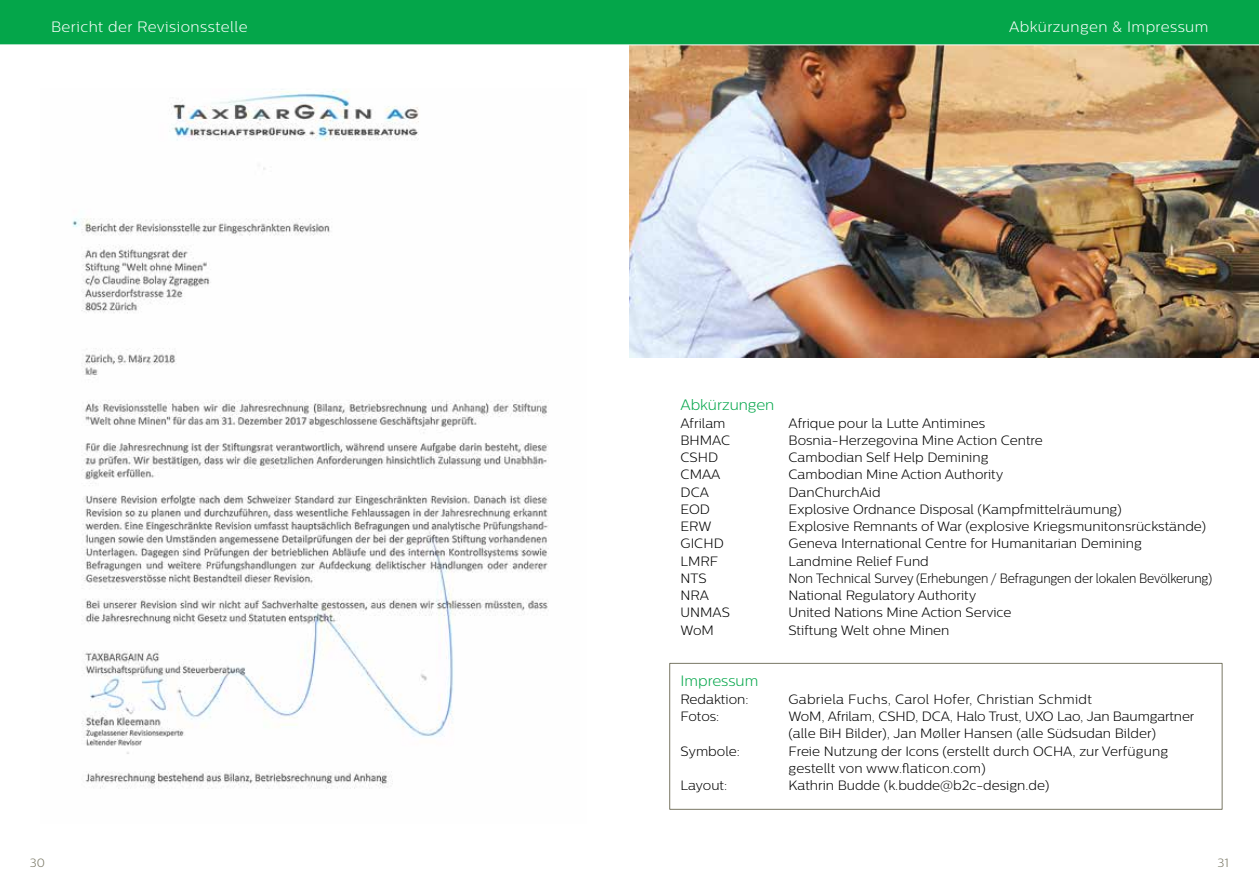
<style>
.page{position:relative;width:1259px;height:893px;background:#fff}
.page>*{position:absolute;margin:0;border:0;box-sizing:border-box;transform-origin:0 0}
.t1{font:300 15px "Centrale Sans";letter-spacing:.03em;color:#fff}
.t2{font:300 15px "Centrale Sans";color:#04a64a}
.t3{font:300 13.5px/17.2px "Centrale Sans";color:#000}
.t4{font:300 13.5px "Centrale Sans";color:#000;scale:.92 1}
.t5{font:300 13.5px "Centrale Sans";letter-spacing:.02em;color:#000}
.t6{font:300 12px "Centrale Sans";color:#797765}
</style>
<div class="page">
<div style="left:669px;top:663px;width:553px;height:147px;border:1px solid #797765"></div>
<img style="left:629px;top:45px;width:630px;height:312px">
<img style="left:72px;top:89px;width:477px;height:700px">
<div style="left:0;top:0;width:1259px;height:45px;background:#04a64a"></div>
<p class="t1" style="left:51px;top:19px;width:198px">Bericht der Revisionsstelle</p>
<p class="t1" style="left:1009px;top:19px;width:201px">Abkürzungen &amp; Impressum</p>
<p class="t2" style="left:680px;top:397px;width:95px">Abkürzungen</p>
<p class="t3" style="left:680px;top:414px;width:46px">Afrilam</p>
<p class="t3" style="left:788px;top:414px;width:198px">Afrique pour la Lutte Antimines</p>
<p class="t3" style="left:680px;top:431px;width:51px">BHMAC</p>
<p class="t3" style="left:788px;top:431px;width:256px">Bosnia-Herzegovina Mine Action Centre</p>
<p class="t3" style="left:680px;top:449px;width:39px">CSHD</p>
<p class="t3" style="left:788px;top:449px;width:201px">Cambodian Self Help Demining</p>
<p class="t3" style="left:680px;top:466px;width:41px">CMAA</p>
<p class="t3" style="left:788px;top:466px;width:216px">Cambodian Mine Action Authority</p>
<p class="t3" style="left:680px;top:483px;width:30px">DCA</p>
<p class="t3" style="left:788px;top:483px;width:94px">DanChurchAid</p>
<p class="t3" style="left:680px;top:500px;width:31px">EOD</p>
<p class="t3" style="left:788px;top:500px;width:335px">Explosive Ordnance Disposal (Kampfmittelräumung)</p>
<p class="t3" style="left:680px;top:518px;width:33px">ERW</p>
<p class="t3" style="left:788px;top:518px;width:419px">Explosive Remnants of War (explosive Kriegsmunitonsrückstände)</p>
<p class="t3" style="left:680px;top:535px;width:45px">GICHD</p>
<p class="t3" style="left:788px;top:535px;width:355px">Geneva International Centre for Humanitarian Demining</p>
<p class="t3" style="left:680px;top:552px;width:39px">LMRF</p>
<p class="t3" style="left:788px;top:552px;width:142px">Landmine Relief Fund</p>
<p class="t3" style="left:680px;top:569px;width:28px">NTS</p>
<p class="t4" style="left:788px;top:571px;width:462px">Non Technical Survey (Erhebungen / Befragungen der lokalen Bevölkerung)</p>
<p class="t3" style="left:680px;top:587px;width:30px">NRA</p>
<p class="t3" style="left:788px;top:587px;width:189px">National Regulatory Authority</p>
<p class="t3" style="left:680px;top:604px;width:51px">UNMAS</p>
<p class="t3" style="left:788px;top:604px;width:224px">United Nations Mine Action Service</p>
<p class="t3" style="left:680px;top:621px;width:35px">WoM</p>
<p class="t3" style="left:788px;top:621px;width:162px">Stiftung Welt ohne Minen</p>
<p class="t2" style="left:680px;top:673px;width:79px">Impressum</p>
<p class="t3" style="left:680px;top:690px;width:69px">Redaktion:</p>
<p class="t5" style="left:788px;top:691px;width:305px">Gabriela Fuchs, Carol Hofer, Christian Schmidt</p>
<p class="t3" style="left:680px;top:707px;width:40px">Fotos:</p>
<p class="t3" style="left:788px;top:707px;width:407px">WoM, Afrilam, CSHD, DCA, Halo Trust, UXO Lao, Jan Baumgartner (alle BiH Bilder), Jan Møller Hansen (alle Südsudan Bilder)</p>
<p class="t3" style="left:680px;top:742px;width:61px">Symbole:</p>
<p class="t3" style="left:788px;top:742px;width:381px">Freie Nutzung der Icons (erstellt durch OCHA, zur Verfügung gestellt von www.flaticon.com)</p>
<p class="t3" style="left:680px;top:776px;width:48px">Layout:</p>
<p class="t3" style="left:788px;top:776px;width:262px">Kathrin Budde (k.budde@b2c-design.de)</p>
<p class="t6" style="left:30px;top:856px;width:17px">30</p>
<p class="t6" style="left:1217px;top:856px;width:13px">31</p>
</div>
